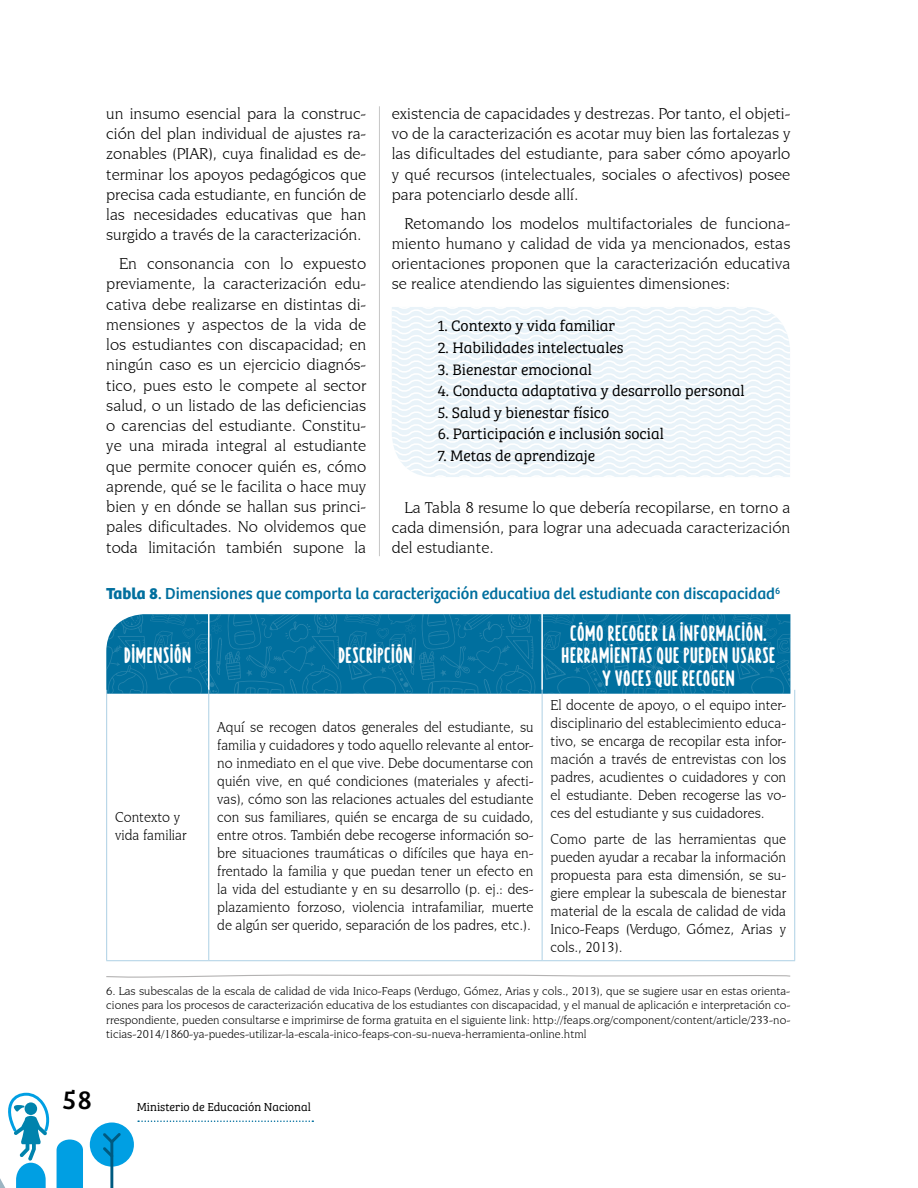
<style>
.page{position:relative;width:918px;height:1188px;background:#fff}
.page>*{position:absolute;margin:0;border:0;box-sizing:border-box;transform-origin:0 0}
.t1{font:27px "Bree Serif";color:#000}
.t2{font:700 22.5px/22.5px "Borden";color:#fff;text-align:center}
.t3{font:16.5px/20.2px "Novarese IT Cby BT";color:#000;text-align:justify}
.t4{font:16.5px "Bree";color:#006f9e}
.t5{font:300 15.75px "Bree Serif";color:#000}
.t6{font:15px/18px "Novarese IT Cby BT";color:#000;text-align:justify;scale:.95 1}
.t7{font:12px/14.4px "Novarese IT Cby BT";color:#000;text-align:justify}
.t8{font:300 12px "Bree Serif";color:#000}
.s1{font-weight:700}
.s2{font-size:12px}
</style>
<div class="page">
<svg style="left:57px;top:1140px;width:26px;height:48px"></svg>
<div style="left:90px;top:1123px;width:44px;height:44px;background:#009fe3;border-radius:50%"></div>
<svg style="left:103px;top:1133px;width:18px;height:55px"></svg>
<svg style="left:138px;top:1120px;width:175px;height:2px"></svg>
<svg style="left:0;top:1093px;width:50px;height:95px"></svg>
<svg style="left:106px;top:614px;width:684px;height:80px;background:#0773a0"></svg>
<svg style="left:392px;top:307px;width:398px;height:170px"></svg>
<hr style="left:379px;top:106px;width:1px;height:450px;background:#c6c6c6">
<svg style="left:106px;top:974px;width:685px;height:4px"></svg>
<hr style="left:208px;top:611px;width:2px;height:79px;background:#fff">
<hr style="left:541px;top:611px;width:2px;height:79px;background:#fff">
<hr style="left:106px;top:690px;width:1px;height:270px;background:#add0e4">
<hr style="left:208px;top:690px;width:1px;height:270px;background:#add0e4">
<hr style="left:542px;top:690px;width:1px;height:270px;background:#add0e4">
<hr style="left:794px;top:690px;width:1px;height:270px;background:#add0e4">
<hr style="left:106px;top:960px;width:103px;height:1px;background:#add0e4">
<hr style="left:209px;top:960px;width:333px;height:1px;background:#add0e4">
<hr style="left:542px;top:960px;width:253px;height:1px;background:#add0e4">
<p class="t3" style="left:106px;top:103px;width:262px">un insumo esencial para la construc&shy;ción del plan individual de ajustes ra&shy;zonables (PIAR), cuya finalidad es de&shy;terminar los apoyos pedagógicos que precisa cada estudiante, en función de las necesidades educativas que han surgido a través de la caracterización.</p>
<p class="t3" style="left:106px;top:253px;width:262px;text-indent:13px">En consonancia con lo expuesto previamente, la caracterización edu&shy;cativa debe realizarse en distintas di&shy;mensiones y aspectos de la vida de los estudiantes con discapacidad; en ningún caso es un ejercicio diagnós&shy;tico, pues esto le compete al sector salud, o un listado de las deficiencias o carencias del estudiante. Constitu&shy;ye una mirada integral al estudiante que permite conocer quién es, cómo aprende, qué se le facilita o hace muy bien y en dónde se hallan sus princi&shy;pales dificultades. No olvidemos que toda limitación también supone la</p>
<p class="t3" style="left:392px;top:103px;width:400px">existencia de capacidades y destrezas. Por tanto, el objeti&shy;vo de la caracterización es acotar muy bien las fortalezas y las dificultades del estudiante, para saber cómo apoyarlo y qué recursos (intelectuales, sociales o afectivos) posee para potenciarlo desde allí.</p>
<p class="t3" style="left:392px;top:213px;width:400px;text-indent:13px">Retomando los modelos multifactoriales de funciona&shy;miento humano y calidad de vida ya mencionados, estas orientaciones proponen que la caracterización educativa se realice atendiendo las siguientes dimensiones:</p>
<p class="t5" style="left:438px;top:315px;width:179px">1. Contexto y vida familiar</p>
<p class="t5" style="left:438px;top:336px;width:187px">2. Habilidades intelectuales</p>
<p class="t5" style="left:438px;top:358px;width:155px">3. Bienestar emocional</p>
<p class="t5" style="left:438px;top:379px;width:308px">4. Conducta adaptativa y desarrollo personal</p>
<p class="t5" style="left:438px;top:401px;width:173px">5. Salud y bienestar físico</p>
<p class="t5" style="left:438px;top:422px;width:228px">6. Participación e inclusión social</p>
<p class="t5" style="left:438px;top:444px;width:159px">7. Metas de aprendizaje</p>
<p class="t3" style="left:392px;top:497px;width:400px;text-indent:13px">La Tabla 8 resume lo que debería recopilarse, en torno a cada dimensión, para lograr una adecuada caracterización del estudiante.</p>
<p class="t4" style="left:106px;top:584px;width:675px"><span class="s1">Tabla 8</span>. Dimensiones que comporta la caracterización educativa del estudiante con discapacidad<sup>6</sup></p>
<h2 class="t2" style="left:124px;top:643px;width:69px">DIMENSIÓN</h2>
<h2 class="t2" style="left:338px;top:643px;width:76px">DESCRIPCIÓN</h2>
<p class="t6" style="left:115px;top:808px;width:77px">Contexto y vida familiar</p>
<p class="t6" style="left:217px;top:718px;width:335px">Aquí se recogen datos generales del estudiante, su familia y cuidadores y todo aquello relevante al entor&shy;no inmediato en el que vive. Debe documentarse con quién vive, en qué condiciones (materiales y afecti&shy;vas), cómo son las relaciones actuales del estudiante con sus familiares, quién se encarga de su cuidado, entre otros. También debe recogerse información so&shy;bre situaciones traumáticas o difíciles que haya en&shy;frentado la familia y que puedan tener un efecto en la vida del estudiante y en su desarrollo (p. ej.: des&shy;plazamiento forzoso, violencia intrafamiliar, muerte de algún ser querido, separación de los padres, etc.).</p>
<h2 class="t2" style="left:561px;top:620px;width:216px">CÓMO RECOGER LA INFORMACIÓN.<br>HERRAMIENTAS QUE PUEDEN USARSE<br>Y VOCES QUE RECOGEN</h2>
<p class="t6" style="left:551px;top:696px;width:250px">El docente de apoyo, o el equipo inter&shy;disciplinario del establecimiento educa&shy;tivo, se encarga de recopilar esta infor&shy;mación a través de entrevistas con los padres, acudientes o cuidadores y con el estudiante. Deben recogerse las vo&shy;ces del estudiante y sus cuidadores.</p>
<p class="t6" style="left:551px;top:830px;width:250px">Como parte de las herramientas que pueden ayudar a recabar la información propuesta para esta dimensión, se su&shy;giere emplear la subescala de bienestar material de la escala de calidad de vida Inico-Feaps (Verdugo<span class="s2">,</span> Gómez, Arias y cols., 2013).</p>
<p class="t7" style="left:106px;top:983px;width:686px">6. Las subescalas de la escala de calidad de vida Inico-Feaps (Verdugo, Gómez, Arias y cols., 2013), que se sugiere usar en estas orienta&shy;ciones para los procesos de caracterización educativa de los estudiantes con discapacidad, y el manual de aplicación e interpretación co&shy;rrespondiente, pueden consultarse e imprimirse de forma gratuita en el siguiente link: http://feaps.org/component/content/article/233-no&shy;ticias-2014/1860-ya-puedes-utilizar-la-escala-inico-feaps-con-su-nueva-herramienta-online.html</p>
<h1 class="t1" style="left:63px;top:1080px;width:30px">58</h1>
<p class="t8" style="left:137px;top:1098px;width:176px">Ministerio de Educación Nacional</p>
</div>
